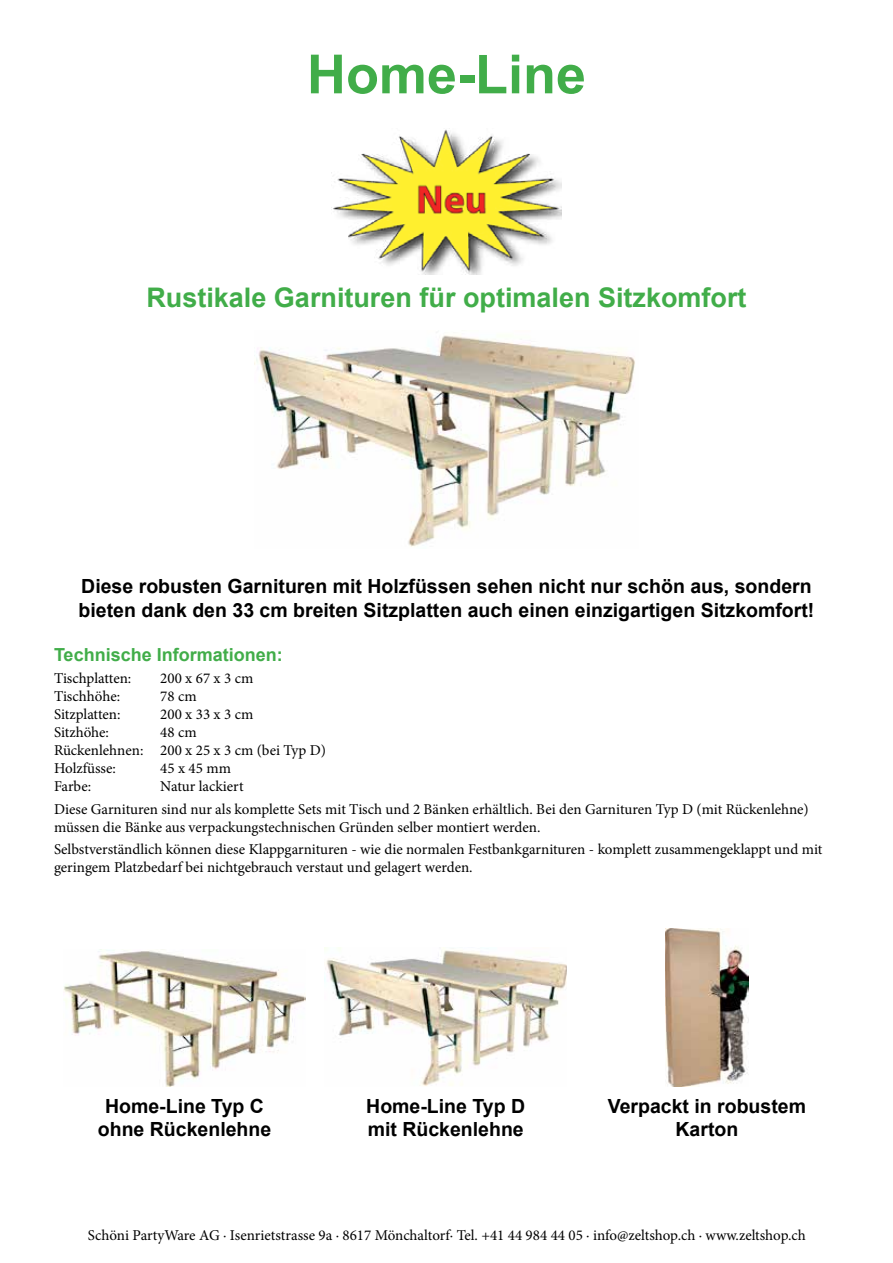
<style>
.page{position:relative;width:893px;height:1263px;background:#fff}
.page>*{position:absolute;margin:0;border:0;box-sizing:border-box;transform-origin:0 0}
.t1{font:700 54px "Arial";color:#41ad49}
.t2{font:700 27px "Arial";color:#41ad49}
.t3{font:700 19.5px/23.4px "Arial";color:#000}
.t4{font:700 18px "Arial";color:#41ad49}
.t5{font:15px/18px "Minion Pro";color:#000}
</style>
<div class="page">
<img style="left:331px;top:129px;width:231px;height:146px">
<img style="left:254px;top:335px;width:381px;height:212px">
<img style="left:63px;top:950px;width:243px;height:136px">
<img style="left:325px;top:947px;width:242px;height:139px">
<img style="left:665px;top:928px;width:84px;height:158px">
<h1 class="t1" style="left:307px;top:38px;width:281px">Home-Line</h1>
<h2 class="t2" style="left:146px;top:280px;width:602px">Rustikale Garnituren für optimalen Sitzkomfort</h2>
<h3 class="t3" style="left:79px;top:575px;width:737px">Diese robusten Garnituren mit Holzfüssen sehen nicht nur schön aus, sondern bieten dank den 33 cm breiten Sitzplatten auch einen einzigartigen Sitzkomfort!</h3>
<p class="t4" style="left:54px;top:643px;width:230px">Technische Informationen:</p>
<p class="t5" style="left:54px;top:670px;width:79px">Tischplatten:</p>
<p class="t5" style="left:160px;top:670px;width:95px">200 x 67 x 3 cm</p>
<p class="t5" style="left:54px;top:688px;width:68px">Tischhöhe:</p>
<p class="t5" style="left:160px;top:688px;width:38px">78 cm</p>
<p class="t5" style="left:54px;top:706px;width:68px">Sitzplatten:</p>
<p class="t5" style="left:160px;top:706px;width:95px">200 x 33 x 3 cm</p>
<p class="t5" style="left:54px;top:724px;width:56px">Sitzhöhe:</p>
<p class="t5" style="left:54px;top:724px;width:273px;text-indent:106px">48 cm<br>Rückenlehnen: 200 x 25 x 3 cm (bei Typ D)<br>Holzfüsse:</p>
<p class="t5" style="left:160px;top:760px;width:72px">45 x 45 mm</p>
<p class="t5" style="left:54px;top:775px;width:756px;line-height:22.2px;text-indent:106px">Natur lackiert<br>Diese Garnituren sind nur als komplette Sets mit Tisch und 2 Bänken erhältlich. Bei den Garnituren Typ D (mit Rückenlehne)</p>
<p class="t5" style="left:54px;top:816px;width:770px;line-height:22.2px">müssen die Bänke aus verpackungstechnischen Gründen selber montiert werden.<br>Selbstverständlich können diese Klappgarnituren - wie die normalen Festbankgarnituren - komplett zusammengeklappt und mit</p>
<p class="t5" style="left:54px;top:858px;width:420px">geringem Platzbedarf bei nichtgebrauch verstaut und gelagert werden.</p>
<p class="t5" style="left:54px;top:778px;width:39px">Farbe:</p>
<h3 class="t3" style="left:98px;top:1094px;width:175px;text-align:center">Home-Line Typ C ohne Rückenlehne</h3>
<h3 class="t3" style="left:366px;top:1094px;width:160px">Home-Line Typ D mit Rückenlehne</h3>
<h3 class="t3" style="left:608px;top:1094px;width:200px;text-align:center">Verpackt in robustem<br>Karton</h3>
<p class="t5" style="left:88px;top:1226px;width:719px">Schöni PartyWare AG · Isenrietstrasse 9a · 8617 Mönchaltorf· Tel. +41 44 984 44 05 · info@zeltshop.ch · www.zeltshop.ch</p>
</div>
